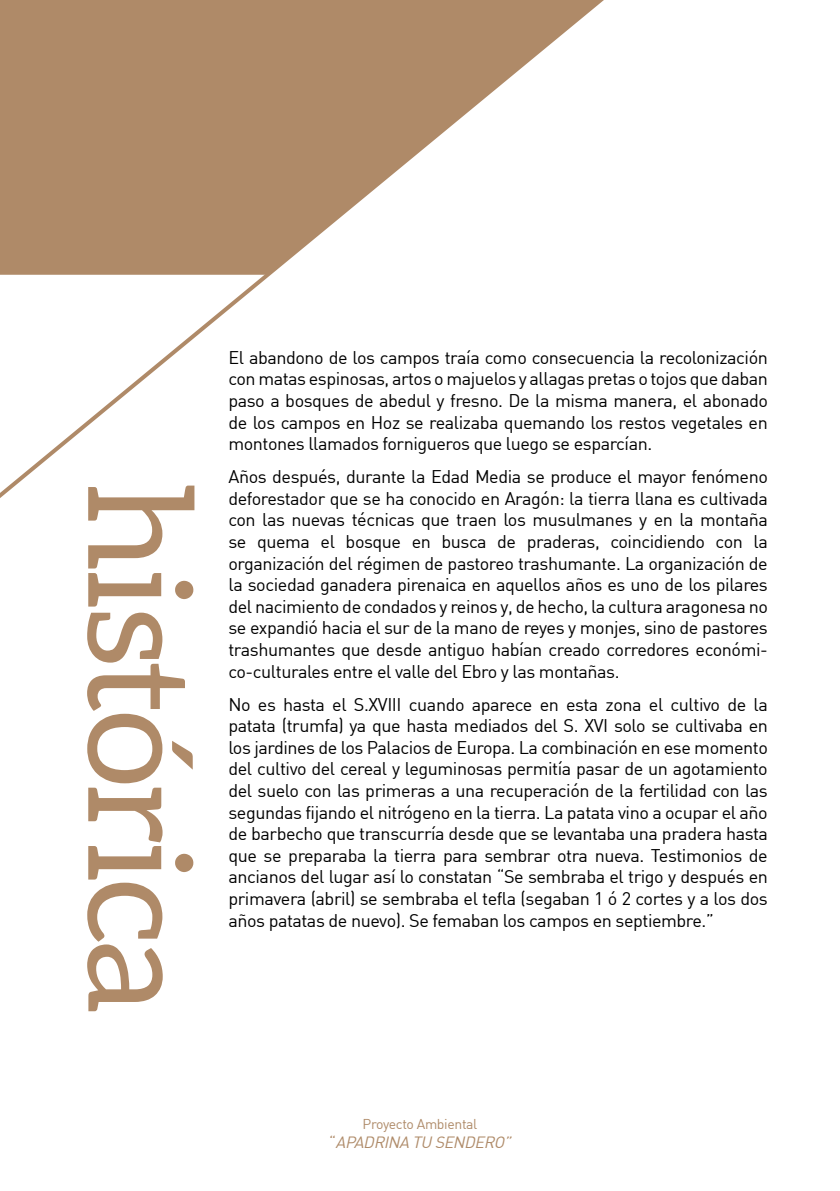
<style>
.page{position:relative;width:840px;height:1191px;background:#fff}
.page>*{position:absolute;margin:0;border:0;box-sizing:border-box;transform-origin:0 0}
.t1{font:144px "Aleo";letter-spacing:-.025em;color:#af8a68}
.t2{font:18px/21.6px "DIN";letter-spacing:-.025em;color:#000;text-align:justify}
.t3{font:italic 16px "DIN";color:#af8b69}
.t4{font:14px "DIN";letter-spacing:-.025em;color:#af8b69}
.s1{font-style:normal}
</style>
<div class="page">
<svg style="left:0;top:0;width:604px;height:498px"></svg>
<h1 class="t1" style="left:221px;top:482px;width:534px;rotate:90deg">histórica</h1>
<p class="t2" style="left:228px;top:346px;width:540px">El abandono de los campos traía como consecuencia la recolonización con matas espinosas, artos o majuelos y allagas pretas o tojos que daban paso a bosques de abedul y fresno. De la misma manera, el abonado de los campos en Hoz se realizaba quemando los restos vegetales en montones llamados fornigueros que luego se esparcían.</p>
<p class="t2" style="left:228px;top:465px;width:540px">Años después, durante la Edad Media se produce el mayor fenómeno deforestador que se ha conocido en Aragón: la tierra llana es cultivada con las nuevas técnicas que traen los musulmanes y en la montaña se quema el bosque en busca de praderas, coincidiendo con la organización del régimen de pastoreo trashumante. La organización de la sociedad ganadera pirenaica en aquellos años es uno de los pilares del nacimiento de condados y reinos y, de hecho, la cultura aragonesa no se expandió hacia el sur de la mano de reyes y monjes, sino de pastores trashumantes que desde antiguo habían creado corredores económi&shy;co-culturales entre el valle del Ebro y las montañas.</p>
<p class="t2" style="left:228px;top:693px;width:540px">No es hasta el S.XVIII cuando aparece en esta zona el cultivo de la patata (trumfa) ya que hasta mediados del S. XVI solo se cultivaba en los jardines de los Palacios de Europa. La combinación en ese momento del cultivo del cereal y leguminosas permitía pasar de un agotamiento del suelo con las primeras a una recuperación de la fertilidad con las segundas fijando el nitrógeno en la tierra. La patata vino a ocupar el año de barbecho que transcurría desde que se levantaba una pradera hasta que se preparaba la tierra para sembrar otra nueva. Testimonios de ancianos del lugar así lo constatan “Se sembraba el trigo y después en primavera (abril) se sembraba el tefla (segaban 1 ó 2 cortes y a los dos años patatas de nuevo). Se femaban los campos en septiembre.”</p>
<p class="t4" style="left:362px;top:1114px;width:116px">Proyecto Ambiental</p>
<p class="t3" style="left:329px;top:1132px;width:187px"><span class="s1">“</span> APADRINA TU SENDERO”</p>
</div>
